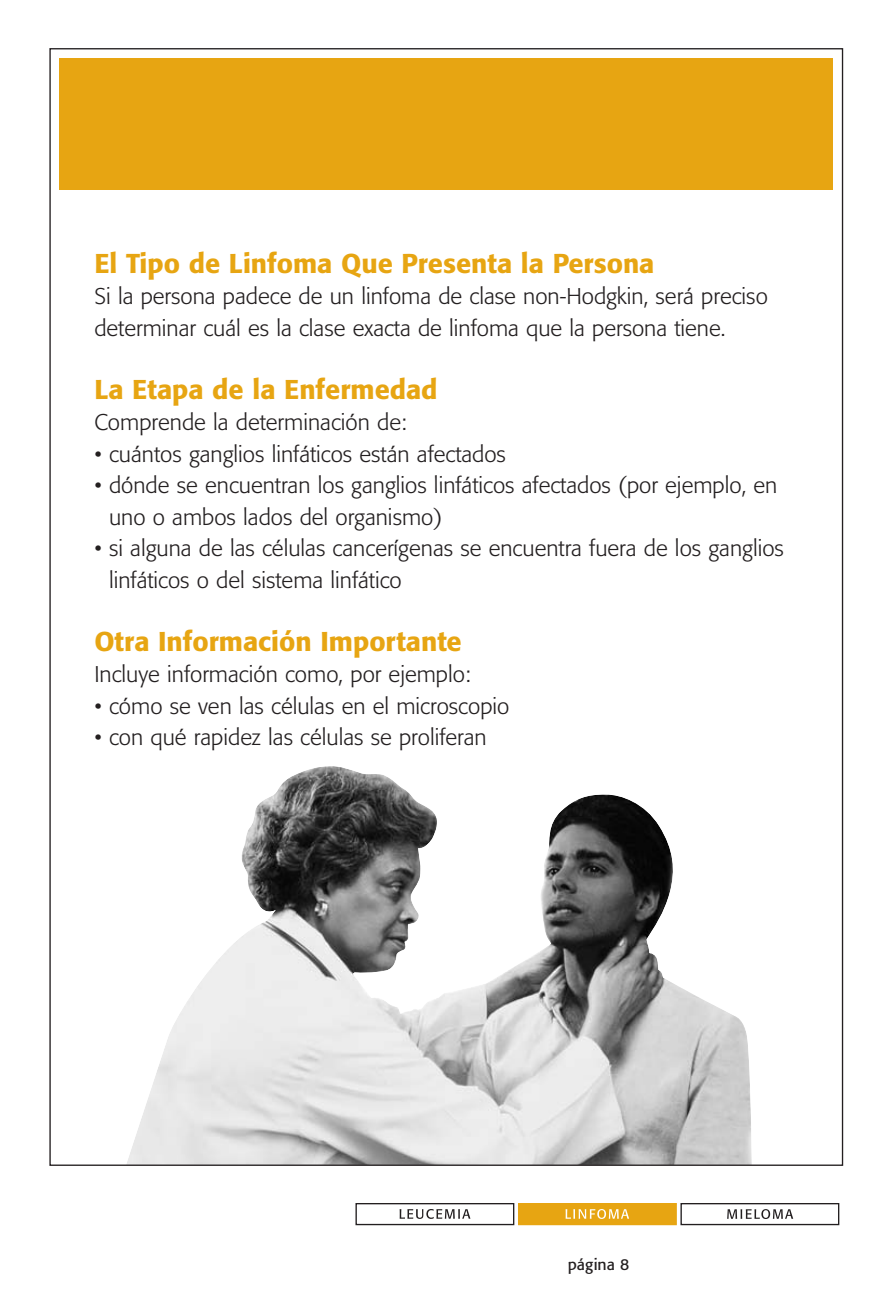
<style>
.page{position:relative;width:891px;height:1296px;background:#fff}
.page>*{position:absolute;margin:0;border:0;box-sizing:border-box;transform-origin:0 0}
.t1{font:500 27px "Formata";color:#e7a512}
.t2{font:300 22.5px/31.5px "Formata";color:#231f20}
.t3{font:15.75px "Formata";color:#231f20}
</style>
<div class="page">
<div style="left:59px;top:58px;width:774px;height:132px;background:#e7a512"></div>
<div style="left:356px;top:1203px;width:158px;height:22px;border:1px solid #231f20"></div>
<div style="left:519px;top:1204px;width:157px;height:21px;background:#e7a512"></div>
<div style="left:518px;top:1203px;width:159px;height:22px;border:1px solid #e7a512"></div>
<div style="left:680px;top:1203px;width:159px;height:22px;border:1px solid #231f20"></div>
<svg style="left:400px;top:1209px;width:70px;height:10px"></svg>
<svg style="left:727px;top:1209px;width:66px;height:10px"></svg>
<svg style="left:566px;top:1209px;width:63px;height:10px"></svg>
<img style="left:127px;top:766px;width:625px;height:398px">
<p class="t1" style="left:94px;top:252px;width:562px">El Tipo de Linfoma Que Presenta la Persona</p>
<p class="t2" style="left:94px;top:283px;width:675px">Si la persona padece de un linfoma de clase non-Hodgkin, será preciso determinar cuál es la clase exacta de linfoma que la persona tiene.</p>
<p class="t1" style="left:94px;top:378px;width:345px">La Etapa de la Enfermedad</p>
<p class="t2" style="left:94px;top:409px;width:314px">Comprende la determinación de:</p>
<p class="t2" style="left:94px;top:440px;width:413px">• cuántos ganglios linfáticos están afectados</p>
<p class="t2" style="left:109px;top:472px;width:670px;text-indent:-15px">• dónde se encuentran los ganglios linfáticos afectados (por ejemplo, en uno o ambos lados del organismo)</p>
<p class="t2" style="left:109px;top:535px;width:676px;text-indent:-15px">• si alguna de las células cancerígenas se encuentra fuera de los ganglios linfáticos o del sistema linfático</p>
<p class="t1" style="left:94px;top:630px;width:369px">Otra Información Importante</p>
<p class="t2" style="left:94px;top:661px;width:378px">Incluye información como, por ejemplo:</p>
<p class="t2" style="left:94px;top:692px;width:417px">• cómo se ven las células en el microscopio</p>
<p class="t2" style="left:94px;top:724px;width:394px">• con qué rapidez las células se proliferan</p>
<p class="t3" style="left:568px;top:1258px;width:63px">página 8</p>
</div>
